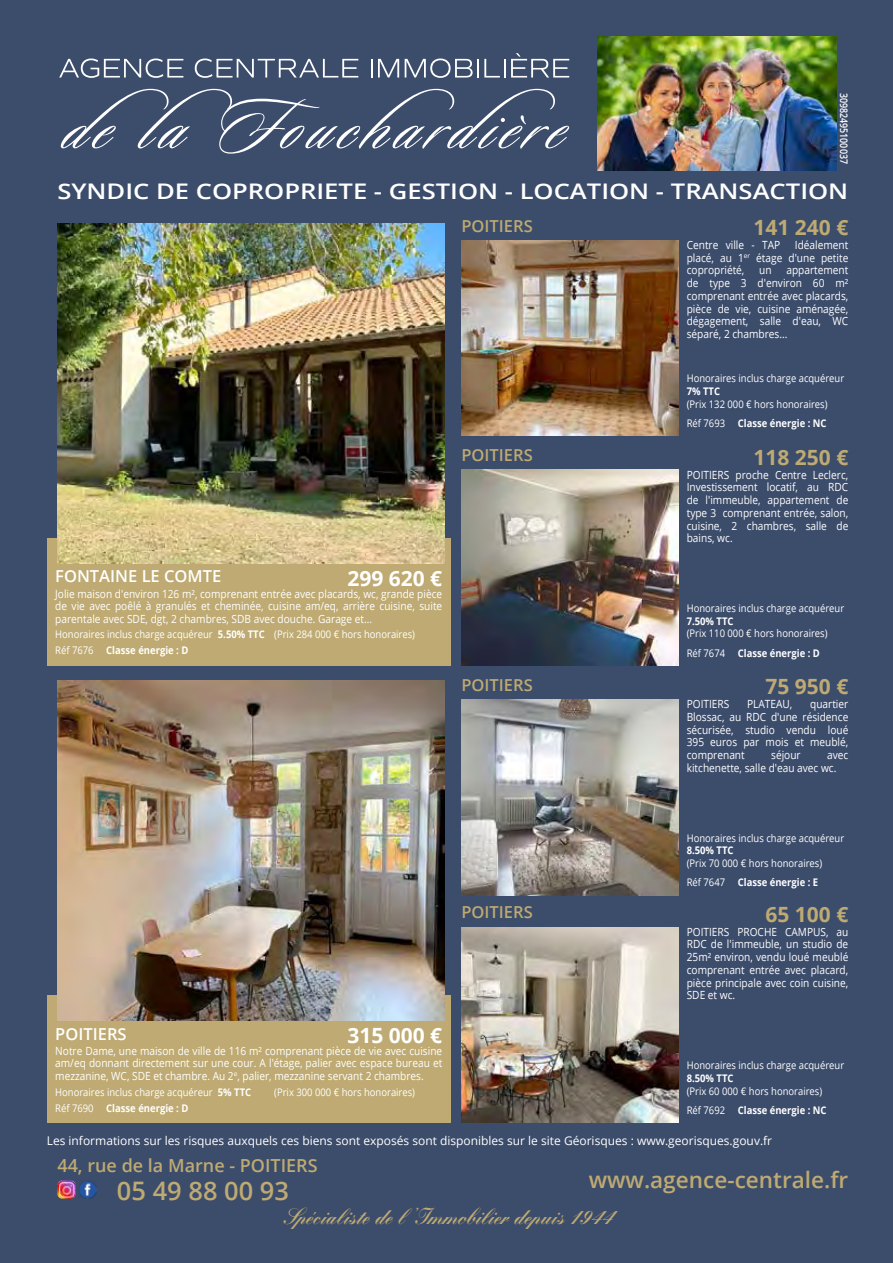
<style>
.page{position:relative;width:893px;height:1263px;background:#3c4c6b}
.page>*{position:absolute;margin:0;border:0;box-sizing:border-box;transform-origin:0 0}
.t1{font:600 25.5px "Open Sans";color:#beaa72}
.t2{font:900 22.5px "Kuenstler Script LT Std";color:#beaa72;scale:.89 1}
.t3{font:600 22.5px "Open Sans";color:#beaa72}
.t4{font:600 21.45px "Open Sans";color:#fff;scale:1.19 1}
.t5{font:700 21px "Open Sans";color:#beaa72}
.t6{font:700 21px "Open Sans";color:#fff}
.t7{font:600 18px "Open Sans";color:#beaa72}
.t8{font:600 16.5px "Open Sans";color:#beaa72}
.t9{font:600 16.5px "Open Sans";color:#fff}
.t10{font:12px "Open Sans";color:#fff}
.t11{font:11.25px/12.8px "Open Sans";color:#fff;text-align:justify;scale:.9 1}
.t12{font:10.5px/19.2px "Open Sans";color:#fff;scale:.9 1}
.t13{font:700 10.5px "Open Sans";color:#fff;scale:.9 1}
.t14{font:600 10.5px "Open Sans";color:#fff;scale:.85 1}
.s1{font-weight:700}
.s2{font-weight:400}
</style>
<div class="page">
<img style="left:461px;top:240px;width:217px;height:196px">
<div style="left:47px;top:538px;width:404px;height:127px;background:#beaa72"></div>
<img style="left:57px;top:223px;width:387px;height:340px">
<img style="left:598px;top:36px;width:238px;height:135px">
<img style="left:79px;top:1181px;width:18px;height:17px">
<img style="left:57px;top:1180px;width:19px;height:19px">
<svg style="left:59px;top:59px;width:124px;height:19px"></svg>
<svg style="left:195px;top:59px;width:163px;height:19px"></svg>
<svg style="left:371px;top:59px;width:28px;height:19px"></svg>
<svg style="left:405px;top:53px;width:164px;height:25px"></svg>
<svg style="left:60px;top:89px;width:510px;height:65px"></svg>
<div style="left:47px;top:995px;width:404px;height:128px;background:#beaa72"></div>
<img style="left:57px;top:680px;width:387px;height:340px">
<img style="left:461px;top:470px;width:217px;height:195px">
<img style="left:461px;top:699px;width:217px;height:196px">
<img style="left:461px;top:927px;width:217px;height:196px">
<p class="t14" style="left:851px;top:93px;width:85px;rotate:90deg">30982495100037</p>
<h3 class="t4" style="left:57px;top:177px;width:666px">SYNDIC DE COPROPRIETE - GESTION - LOCATION - TRANSACTION</h3>
<h3 class="t8" style="left:461px;top:214px;width:73px">POITIERS</h3>
<h3 class="t5" style="left:753px;top:213px;width:96px">141 240 €</h3>
<p class="t11" style="left:687px;top:238px;width:181px;text-indent:108px">Idéalement placé, au 1<sup>er</sup> étage d'une petite copropriété,</p>
<p class="t11" style="left:687px;top:238px;width:105px">Centre ville - TAP</p>
<p class="t11" style="left:687px;top:264px;width:181px;text-indent:100px">appartement de type 3 d'environ 60 m² comprenant entrée avec placards, pièce de vie, cuisine aménagée, dégagement, salle d'eau, WC séparé, 2 chambres...</p>
<p class="t11" style="left:759px;top:264px;width:15px">un</p>
<p class="t12" style="left:687px;top:369px;width:176px">Honoraires inclus charge acquéreur</p>
<p class="t13" style="left:687px;top:384px;width:39px">7% TTC</p>
<p class="t12" style="left:687px;top:394px;width:158px">(Prix 132 000 € hors honoraires)<br>Réf 7693 <span class="s1">Classe énergie : NC</span></p>
<h3 class="t8" style="left:461px;top:444px;width:73px">POITIERS</h3>
<h3 class="t5" style="left:753px;top:442px;width:96px">118 250 €</h3>
<h3 class="t9" style="left:55px;top:565px;width:168px">FONTAINE LE COMTE</h3>
<h3 class="t6" style="left:347px;top:564px;width:96px">299 620 €</h3>
<p class="t11" style="left:55px;top:587px;width:431px">Jolie maison d'environ 126 m², comprenant entrée avec placards, wc, grande pièce de vie avec poêlé à granulés et cheminée, cuisine am/eq, arrière cuisine, suite parentale avec SDE, dgt, 2 chambres, SDB avec douche. Garage et...</p>
<p class="t12" style="left:55px;top:626px;width:401px;line-height:15.9px">Honoraires inclus charge acquéreur <span class="s1">5.50% TTC</span> (Prix 284 000 € hors honoraires)<br>Réf 7676 <span class="s1">Classe énergie : D</span></p>
<p class="t11" style="left:687px;top:468px;width:181px">POITIERS proche Centre Leclerc, Investissement locatif, au RDC de l'immeuble, appartement de type 3 comprenant entrée, salon, cuisine, 2 chambres, salle de bains, wc.</p>
<p class="t12" style="left:687px;top:598px;width:176px">Honoraires inclus charge acquéreur</p>
<p class="t13" style="left:687px;top:613px;width:54px">7.50% TTC</p>
<p class="t12" style="left:687px;top:624px;width:158px">(Prix 110 000 € hors honoraires)<br>Réf 7674 <span class="s1">Classe énergie : D</span></p>
<h3 class="t8" style="left:461px;top:674px;width:73px">POITIERS</h3>
<h3 class="t5" style="left:765px;top:672px;width:84px">75 950 €</h3>
<p class="t11" style="left:687px;top:697px;width:181px;text-indent:123px">quartier Blossac, au RDC d'une résidence sécurisée, studio vendu loué 395 euros par mois et meublé, comprenant</p>
<p class="t11" style="left:687px;top:697px;width:49px">POITIERS</p>
<p class="t11" style="left:747px;top:697px;width:52px">PLATEAU,</p>
<p class="t11" style="left:771px;top:748px;width:34px">séjour</p>
<p class="t11" style="left:687px;top:748px;width:181px;text-indent:140px">avec kitchenette, salle d'eau avec wc.</p>
<h3 class="t9" style="left:55px;top:1022px;width:73px">POITIERS</h3>
<h3 class="t6" style="left:347px;top:1021px;width:96px">315 000 €</h3>
<p class="t11" style="left:55px;top:1044px;width:431px">Notre Dame, une maison de ville de 116 m² comprenant pièce de vie avec cuisine am/eq donnant directement sur une cour. A l'étage, palier avec espace bureau et mezzanine, WC, SDE et chambre. Au 2<sup>e</sup>, palier, mezzanine servant 2 chambres.</p>
<p class="t12" style="left:55px;top:1082px;width:219px">Honoraires inclus charge acquéreur <span class="s1">5% TTC</span></p>
<p class="t12" style="left:274px;top:1082px;width:158px">(Prix 300 000 € hors honoraires)</p>
<p class="t13" style="left:55px;top:1100px;width:149px"><span class="s2">Réf 7690</span> Classe énergie : D</p>
<p class="t12" style="left:687px;top:828px;width:176px">Honoraires inclus charge acquéreur</p>
<p class="t13" style="left:687px;top:843px;width:54px">8.50% TTC</p>
<p class="t12" style="left:687px;top:853px;width:152px">(Prix 70 000 € hors honoraires)<br>Réf 7647 <span class="s1">Classe énergie : E</span></p>
<h3 class="t8" style="left:461px;top:901px;width:73px">POITIERS</h3>
<h3 class="t5" style="left:765px;top:899px;width:84px">65 100 €</h3>
<p class="t11" style="left:687px;top:925px;width:181px">POITIERS PROCHE CAMPUS, au RDC de l'immeuble, un studio de 25m² environ, vendu loué meublé comprenant entrée avec placard, pièce principale avec coin cuisine, SDE et wc.</p>
<p class="t12" style="left:687px;top:1055px;width:176px">Honoraires inclus charge acquéreur</p>
<p class="t13" style="left:687px;top:1070px;width:54px">8.50% TTC</p>
<p class="t12" style="left:687px;top:1081px;width:157px">(Prix 60 000 € hors honoraires)<br>Réf 7692 <span class="s1">Classe énergie : NC</span></p>
<p class="t10" style="left:47px;top:1132px;width:727px">Les informations sur les risques auxquels ces biens sont exposés sont disponibles sur le site Géorisques : www.georisques.gouv.fr</p>
<h3 class="t7" style="left:57px;top:1152px;width:262px">44, rue de la Marne - POITIERS</h3>
<h1 class="t1" style="left:117px;top:1173px;width:174px">05 49 88 00 93</h1>
<h2 class="t2" style="left:284px;top:1202px;width:373px">Spécialiste de l ’Immobilier depuis 1944</h2>
<h2 class="t3" style="left:589px;top:1164px;width:261px">www.agence-centrale.fr</h2>
</div>
